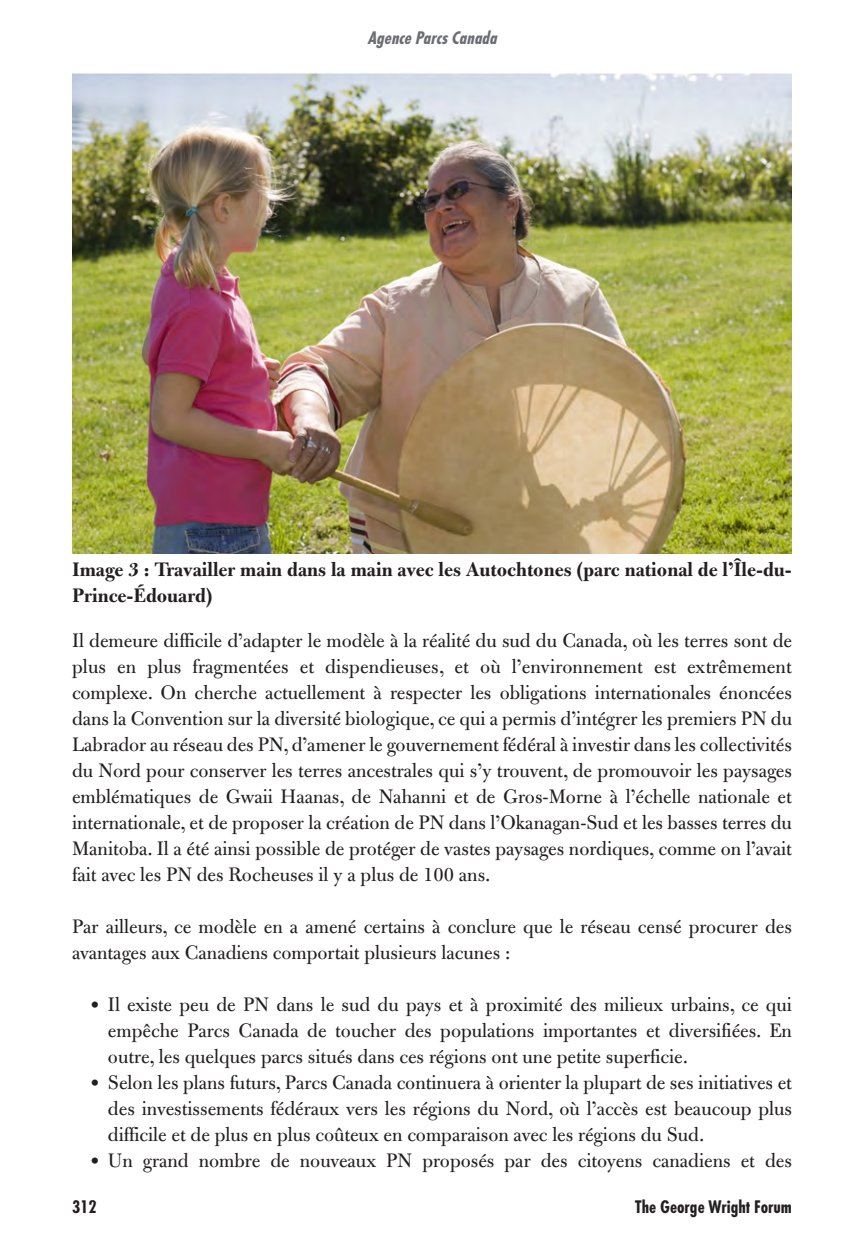
<style>
.page{position:relative;width:864px;height:1260px;background:#fff}
.page>*{position:absolute;margin:0;border:0;box-sizing:border-box;transform-origin:0 0}
.t1{font:21px/26px "Bulmer";color:#231f20;text-align:justify}
.t2{font:700 21px/26px "Bulmer";color:#231f20}
.t3{font:700 19px "Function Cond";color:#231f20}
.t4{font:italic 700 19px "Function Cond";color:#6c6d70}
</style>
<div class="page">
<img style="left:72px;top:72px;width:720px;height:481px">
<p class="t4" style="left:367px;top:26px;width:131px">Agence Parcs Canada</p>
<p class="t2" style="left:72px;top:558px;width:721px">Image 3 : Travailler main dans la main avec les Autochtones (parc national de l’Île-du-<br>Prince-Édouard)</p>
<p class="t1" style="left:72px;top:630px;width:722px">Il demeure difficile d’adapter le modèle à la réalité du sud du Canada, où les terres sont de plus en plus fragmentées et dispendieuses, et où l’environnement est extrêmement complexe. On cherche actuellement à respecter les obligations internationales énoncées dans la Convention sur la diversité biologique, ce qui a permis d’intégrer les premiers PN du Labrador au réseau des PN, d’amener le gouvernement fédéral à investir dans les collectivités du Nord pour conserver les terres ancestrales qui s’y trouvent, de promouvoir les paysages emblématiques de Gwaii Haanas, de Nahanni et de Gros-Morne à l’échelle nationale et internationale, et de proposer la création de PN dans l’Okanagan-Sud et les basses terres du Manitoba. Il a été ainsi possible de protéger de vastes paysages nordiques, comme on l’avait fait avec les PN des Rocheuses il y a plus de 100 ans.</p>
<p class="t1" style="left:72px;top:916px;width:721px">Par ailleurs, ce modèle en a amené certains à conclure que le réseau censé procurer des avantages aux Canadiens comportait plusieurs lacunes :</p>
<p class="t1" style="left:108px;top:994px;width:686px;text-indent:-18px">• Il existe peu de PN dans le sud du pays et à proximité des milieux urbains, ce qui empêche Parcs Canada de toucher des populations importantes et diversifiées. En outre, les quelques parcs situés dans ces régions ont une petite superficie.</p>
<p class="t1" style="left:108px;top:1072px;width:686px;text-indent:-18px">• Selon les plans futurs, Parcs Canada continuera à orienter la plupart de ses initiatives et des investissements fédéraux vers les régions du Nord, où l’accès est beaucoup plus difficile et de plus en plus coûteux en comparaison avec les régions du Sud.</p>
<p class="t1" style="left:90px;top:1150px;width:703px">• Un grand nombre de nouveaux PN proposés par des citoyens canadiens et des</p>
<p class="t3" style="left:72px;top:1195px;width:26px">312</p>
<p class="t3" style="left:635px;top:1195px;width:158px">The George Wright Forum</p>
</div>
